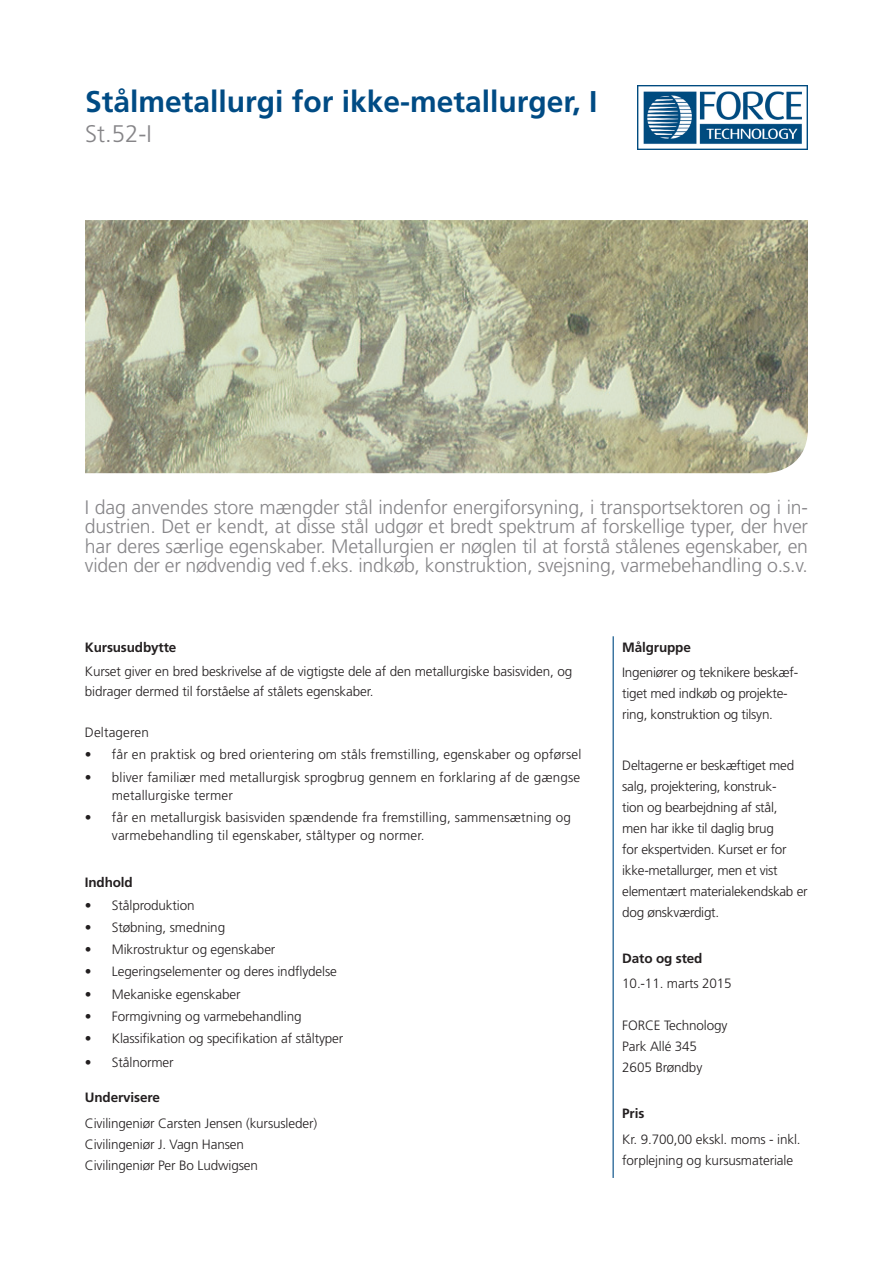
<style>
.page{position:relative;width:893px;height:1263px;background:#fff}
.page>*{position:absolute;margin:0;border:0;box-sizing:border-box;transform-origin:0 0}
.Ovesrkrift_1{font:700 30px "Frutiger LT Std";color:#004b84}
.overskrift_2{font:300 24px "Frutiger LT Std";color:#868588}
.introtekst_manchet{font:300 19.5px/19.5px "Frutiger LT Std";letter-spacing:-.01em;color:#868588;text-align:justify}
.underoverskrift{font:300 13.5px/21px "Frutiger LT Std";letter-spacing:-.01em;color:#231f20}
.underoverskrift-2{font:300 13.5px/18px "Frutiger LT Std";letter-spacing:.01em;color:#231f20}
.brødtekst{font:300 13.5px/21px "Frutiger LT Std";letter-spacing:-.01em;color:#231f20}
.underoverskrift-3{font:700 13.5px "Frutiger LT Std";letter-spacing:-.01em;color:#231f20}
</style>
<div class="page">
<img style="left:638px;top:85px;width:170px;height:65px">
<hr style="left:613px;top:636px;width:1px;height:542px;background:#004b84">
<img style="left:85px;top:220px;width:723px;height:253px">
<p class="Ovesrkrift_1" style="left:85px;top:84px;width:514px">Stålmetallurgi for ikke-metallurger, I</p>
<p class="overskrift_2" style="left:85px;top:120px;width:68px">St.52-I</p>
<p class="introtekst_manchet" style="left:85px;top:498px;width:725px">I dag anvendes store mængder stål indenfor energiforsyning, i transportsektoren og i in&shy;dustrien. Det er kendt, at disse stål udgør et bredt spektrum af forskellige typer, der hver har deres særlige egenskaber. Metallurgien er nøglen til at forstå stålenes egenskaber, en viden der er nødvendig ved f.eks. indkøb, konstruktion, svejsning, varmebehandling o.s.v.</p>
<p class="underoverskrift-3" style="left:85px;top:640px;width:93px">Kursusudbytte</p>
<p class="underoverskrift" style="left:85px;top:662px;width:489px;line-height:19.5px">Kurset giver en bred beskrivelse af de vigtigste dele af den metallurgiske basisviden, og bidrager dermed til forståelse af stålets egenskaber.</p>
<p class="underoverskrift-2" style="left:85px;top:724px;width:65px">Deltageren</p>
<p class="underoverskrift-2" style="left:85px;top:746px;width:498px">• får en praktisk og bred orientering om ståls fremstilling, egenskaber og opførsel</p>
<p class="underoverskrift-2" style="left:112px;top:768px;width:470px;text-indent:-27px">• bliver familiær med metallurgisk sprogbrug gennem en forklaring af de gængse metallurgiske termer</p>
<p class="underoverskrift-2" style="left:112px;top:808px;width:461px;text-indent:-27px">• får en metallurgisk basisviden spændende fra fremstilling, sammensætning og varmebehandling til egenskaber, ståltyper og normer.</p>
<p class="underoverskrift-3" style="left:85px;top:875px;width:49px">Indhold</p>
<p class="underoverskrift" style="left:85px;top:895px;width:111px">• Stålproduktion</p>
<p class="underoverskrift" style="left:85px;top:917px;width:142px">• Støbning, smedning</p>
<p class="underoverskrift" style="left:85px;top:939px;width:192px">• Mikrostruktur og egenskaber</p>
<p class="underoverskrift" style="left:85px;top:961px;width:254px">• Legeringselementer og deres indflydelse</p>
<p class="underoverskrift" style="left:85px;top:984px;width:157px">• Mekaniske egenskaber</p>
<p class="underoverskrift" style="left:85px;top:1006px;width:218px">• Formgivning og varmebehandling</p>
<p class="underoverskrift" style="left:85px;top:1028px;width:260px">• Klassifikation og specifikation af ståltyper</p>
<p class="underoverskrift" style="left:85px;top:1052px;width:90px">• Stålnormer</p>
<p class="underoverskrift-3" style="left:85px;top:1090px;width:76px">Undervisere</p>
<p class="brødtekst" style="left:85px;top:1113px;width:234px">Civilingeniør Carsten Jensen (kursusleder)</p>
<p class="brødtekst" style="left:85px;top:1134px;width:161px">Civilingeniør J. Vagn Hansen</p>
<p class="brødtekst" style="left:85px;top:1155px;width:175px">Civilingeniør Per Bo Ludwigsen</p>
<p class="underoverskrift-3" style="left:622px;top:639px;width:70px">Målgruppe</p>
<p class="underoverskrift" style="left:622px;top:662px;width:177px">Ingeniører og teknikere beskæf&shy;tiget med indkøb og projekte&shy;ring, konstruktion og tilsyn.</p>
<p class="underoverskrift" style="left:622px;top:755px;width:187px">Deltagerne er beskæftiget med salg, projektering, konstruk-<br>tion og bearbejdning af stål,<br>men har ikke til daglig brug<br>for ekspertviden. Kurset er for ikke-metallurger, men et vist elementært materialekendskab er dog ønskværdigt.</p>
<p class="underoverskrift-3" style="left:622px;top:950px;width:82px">Dato og sted</p>
<p class="brødtekst" style="left:622px;top:973px;width:111px">10.-11. marts 2015</p>
<p class="brødtekst" style="left:622px;top:1015px;width:107px">FORCE Technology</p>
<p class="brødtekst" style="left:622px;top:1036px;width:76px">Park Allé 345</p>
<p class="brødtekst" style="left:622px;top:1057px;width:82px">2605 Brøndby</p>
<p class="underoverskrift-3" style="left:622px;top:1106px;width:24px">Pris</p>
<p class="brødtekst" style="left:622px;top:1129px;width:180px">Kr. 9.700,00 ekskl. moms - inkl. forplejning og kursusmateriale</p>
</div>
